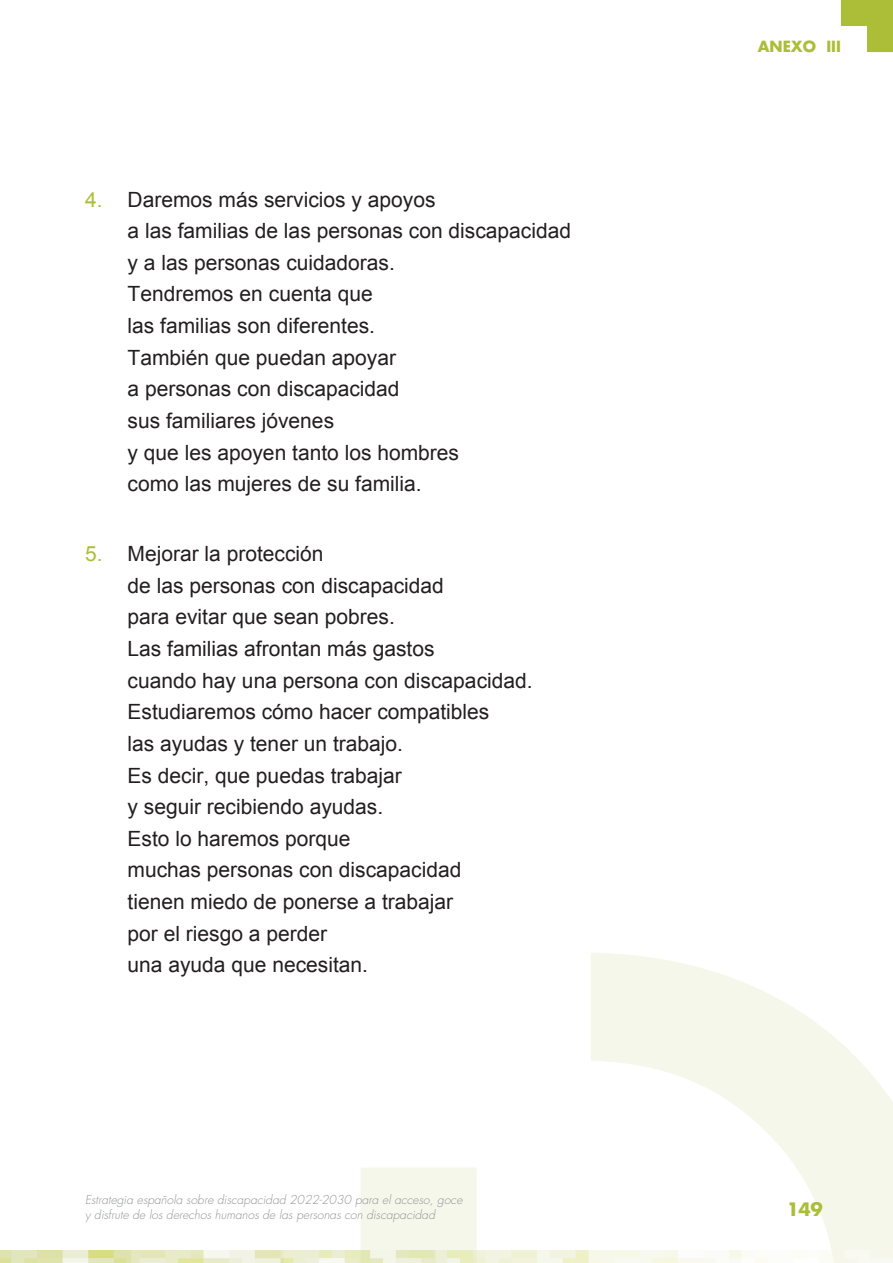
<style>
.page{position:relative;width:893px;height:1263px;background:#fff}
.page>*{position:absolute;margin:0;border:0;box-sizing:border-box;transform-origin:0 0}
.Heading_3{font:21px "Arial";color:#231f20}
.t1{font:700 18px "Futura Std";color:#acbe37}
.t2{font:700 15px "Futura Std";color:#acbe37}
.t3{font:italic 300 12px/14.4px "Futura Std";color:#939598}
.s1{color:#acbe37}
</style>
<div class="page">
<svg style="left:361px;top:953px;width:532px;height:297px"></svg>
<img style="left:0;top:1250px;width:893px;height:13px">
<svg style="left:841px;top:0;width:52px;height:52px"></svg>
<h3 class="Heading_3" style="left:85px;top:186px;width:352px"><span class="s1">4.</span> Daremos más servicios y apoyos</h3>
<h3 class="Heading_3" style="left:128px;top:217px;width:445px">a las familias de las personas con discapacidad</h3>
<h3 class="Heading_3" style="left:128px;top:249px;width:269px">y a las personas cuidadoras.</h3>
<h3 class="Heading_3" style="left:128px;top:280px;width:247px">Tendremos en cuenta que</h3>
<h3 class="Heading_3" style="left:128px;top:312px;width:249px">las familias son diferentes.</h3>
<h3 class="Heading_3" style="left:128px;top:344px;width:270px">También que puedan apoyar</h3>
<h3 class="Heading_3" style="left:128px;top:375px;width:273px">a personas con discapacidad</h3>
<h3 class="Heading_3" style="left:128px;top:407px;width:208px">sus familiares jóvenes</h3>
<h3 class="Heading_3" style="left:128px;top:438px;width:333px">y que les apoyen tanto los hombres</h3>
<h3 class="Heading_3" style="left:128px;top:470px;width:296px">como las mujeres de su familia.</h3>
<h3 class="Heading_3" style="left:85px;top:540px;width:240px"><span class="s1">5.</span> Mejorar la protección</h3>
<h3 class="Heading_3" style="left:128px;top:572px;width:318px">de las personas con discapacidad</h3>
<h3 class="Heading_3" style="left:128px;top:603px;width:269px">para evitar que sean pobres.</h3>
<h3 class="Heading_3" style="left:128px;top:635px;width:308px">Las familias afrontan más gastos</h3>
<h3 class="Heading_3" style="left:128px;top:666px;width:407px">cuando hay una persona con discapacidad.</h3>
<h3 class="Heading_3" style="left:128px;top:698px;width:363px">Estudiaremos cómo hacer compatibles</h3>
<h3 class="Heading_3" style="left:128px;top:730px;width:277px">las ayudas y tener un trabajo.</h3>
<h3 class="Heading_3" style="left:128px;top:761px;width:276px">Es decir, que puedas trabajar</h3>
<h3 class="Heading_3" style="left:128px;top:793px;width:257px">y seguir recibiendo ayudas.</h3>
<h3 class="Heading_3" style="left:128px;top:824px;width:224px">Esto lo haremos porque</h3>
<h3 class="Heading_3" style="left:128px;top:856px;width:335px">muchas personas con discapacidad</h3>
<h3 class="Heading_3" style="left:128px;top:888px;width:327px">tienen miedo de ponerse a trabajar</h3>
<h3 class="Heading_3" style="left:128px;top:919px;width:201px">por el riesgo a perder</h3>
<h3 class="Heading_3" style="left:128px;top:951px;width:242px">una ayuda que necesitan.</h3>
<p class="t2" style="left:758px;top:36px;width:85px">ANEXO III</p>
<p class="t3" style="left:85px;top:1193px;width:379px">Estrategia española sobre discapacidad 2022-2030 para el acceso, goce y disfrute de los derechos humanos de las personas con discapacidad</p>
<p class="t1" style="left:787px;top:1197px;width:37px">149</p>
</div>
